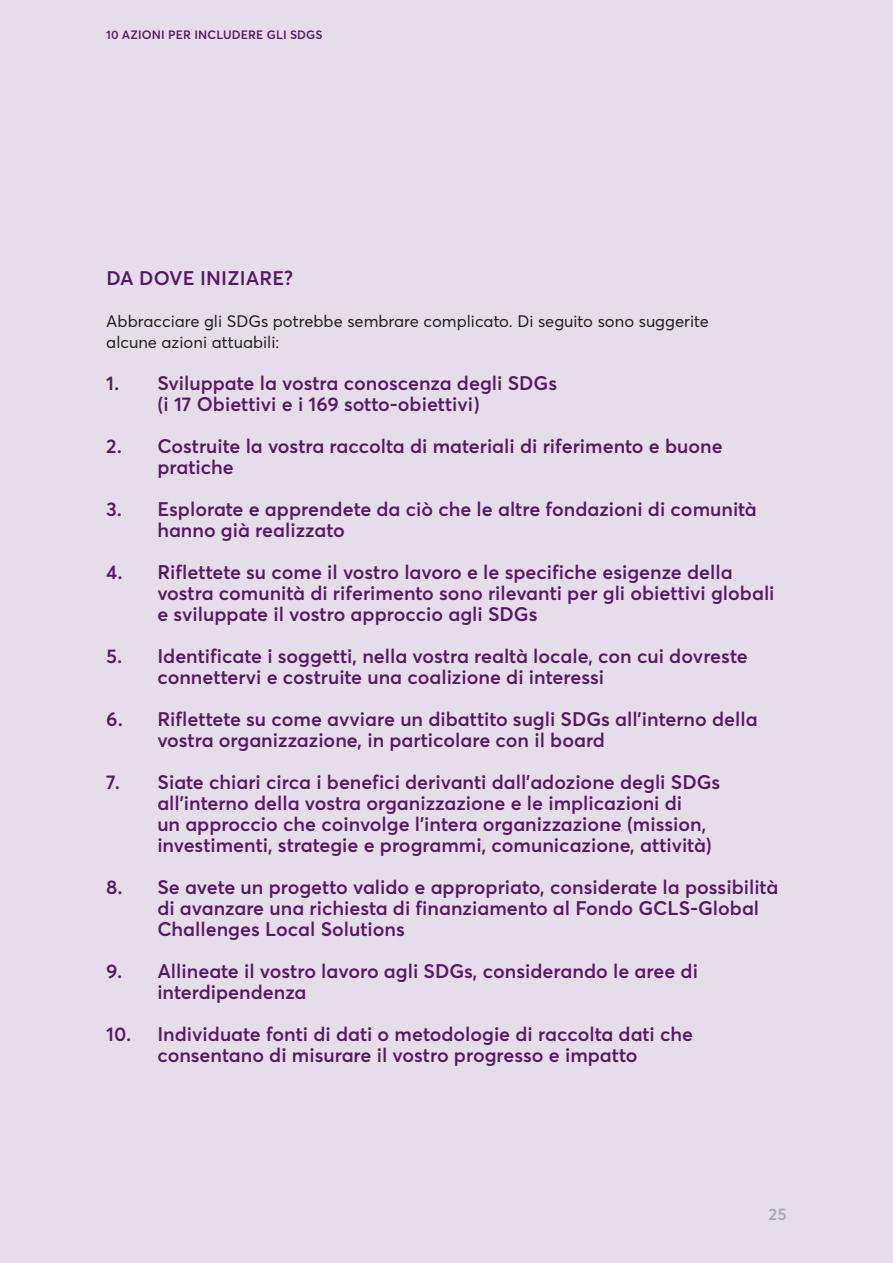
<style>
.page{position:relative;width:893px;height:1263px;background:#e5dde8}
.page>*{position:absolute;margin:0;border:0;box-sizing:border-box;transform-origin:0 0}
.t1{font:600 19.5px/21px "Averta Std";color:#5a166b}
.t2{font:16.5px/21px "Averta Std";color:#231f20}
.t3{font:600 16.5px "Averta Std";color:#a8a9ad}
.t4{font:600 12px "Averta Std";letter-spacing:.01em;color:#5a166b}
</style>
<div class="page">
<p class="t4" style="left:106px;top:27px;width:218px">10 AZIONI PER INCLUDERE GLI SDGS</p>
<p class="t1" style="left:106px;top:267px;width:188px">DA DOVE INIZIARE?</p>
<p class="t2" style="left:106px;top:311px;width:604px">Abbracciare gli SDGs potrebbe sembrare complicato. Di seguito sono suggerite alcune azioni attuabili:</p>
<p class="t1" style="left:157px;top:372px;width:401px;text-indent:-51px">1. Sviluppate la vostra conoscenza degli SDGs (i 17 Obiettivi e i 169 sotto-obiettivi)</p>
<p class="t1" style="left:157px;top:435px;width:567px;text-indent:-51px">2. Costruite la vostra raccolta di materiali di riferimento e buone pratiche</p>
<p class="t1" style="left:157px;top:498px;width:601px;text-indent:-51px">3. Esplorate e apprendete da ciò che le altre fondazioni di comunità hanno già realizzato</p>
<p class="t1" style="left:157px;top:561px;width:619px;text-indent:-51px">4. Riflettete su come il vostro lavoro e le specifiche esigenze della vostra comunità di riferimento sono rilevanti per gli obiettivi globali e sviluppate il vostro approccio agli SDGs</p>
<p class="t1" style="left:157px;top:645px;width:592px;text-indent:-51px">5. Identificate i soggetti, nella vostra realtà locale, con cui dovreste connettervi e costruite una coalizione di interessi</p>
<p class="t1" style="left:157px;top:708px;width:602px;text-indent:-51px">6. Riflettete su come avviare un dibattito sugli SDGs all’interno della vostra organizzazione, in particolare con il board</p>
<p class="t1" style="left:157px;top:771px;width:564px;text-indent:-51px">7. Siate chiari circa i benefici derivanti dall’adozione degli SDGs all’interno della vostra organizzazione e le implicazioni di<br>un approccio che coinvolge l’intera organizzazione (mission, investimenti, strategie e programmi, comunicazione, attività)</p>
<p class="t1" style="left:157px;top:876px;width:622px;text-indent:-51px">8. Se avete un progetto valido e appropriato, considerate la possibilità di avanzare una richiesta di finanziamento al Fondo GCLS-Global<br>Challenges Local Solutions</p>
<p class="t1" style="left:157px;top:960px;width:542px;text-indent:-51px">9. Allineate il vostro lavoro agli SDGs, considerando le aree di interdipendenza</p>
<p class="t1" style="left:106px;top:1023px;width:588px;text-align:center">10. Individuate fonti di dati o metodologie di raccolta dati che consentano di misurare il vostro progresso e impatto</p>
<p class="t3" style="left:768px;top:1204px;width:20px">25</p>
</div>
